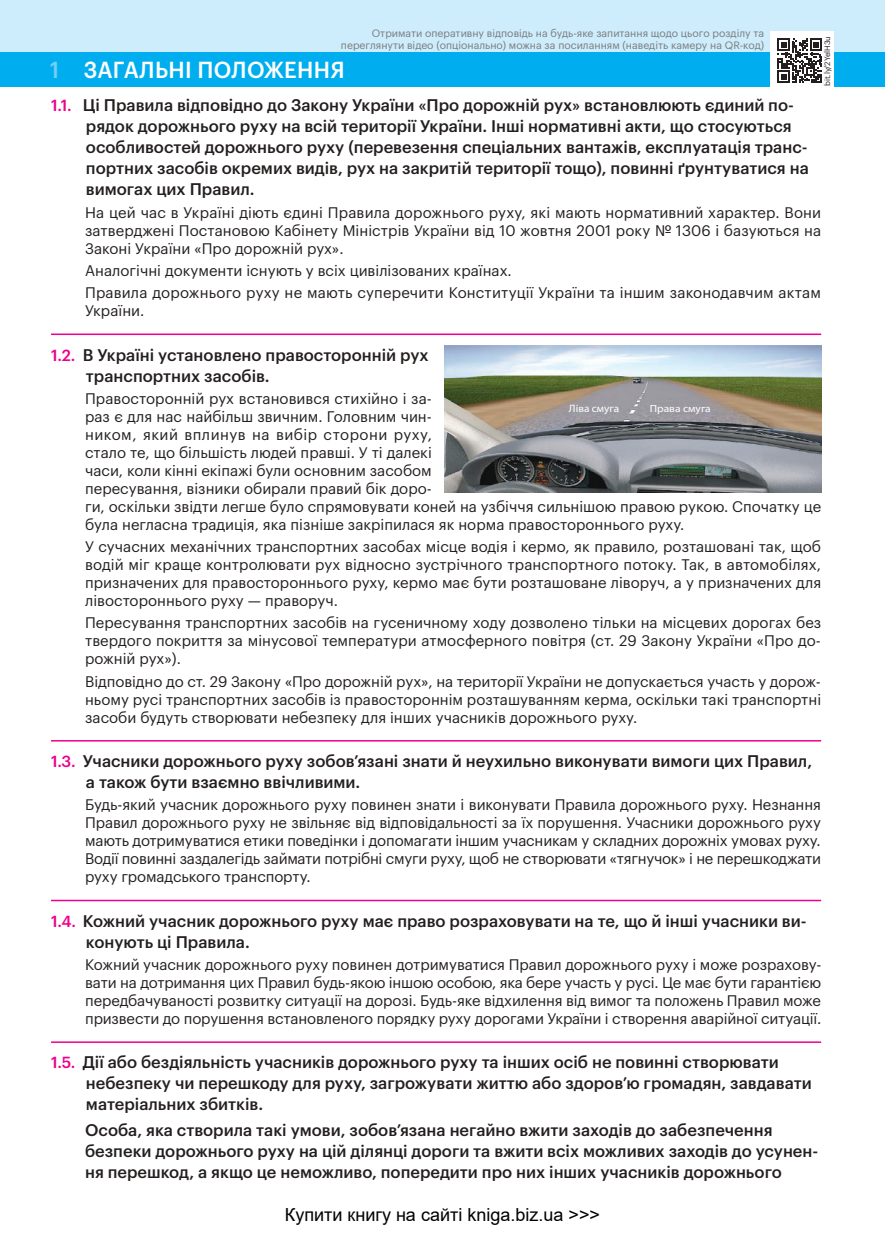
<style>
.page{position:relative;width:885px;height:1259px;background:#fff}
.page>*{position:absolute;margin:0;border:0;box-sizing:border-box;transform-origin:0 0}
.t1{font:500 22.8px "Graphik LC";letter-spacing:.015em;color:#fff;scale:.95 1}
.t2{font:18px "Arial";color:#000}
.t3{font:500 16.5px/21px "Graphik LC";color:#241f1f}
.t4{font:15px/18px "Graphik LC";color:#241f1f;text-align:justify}
.t5{font:10.65px "Myriad Pro";color:#fff;scale:1.06 1}
.t6{font:10.5px/12px "Graphik LC";color:#7b7a7c;text-align:right}
.t7{font:10.35px "Myriad Pro";color:#fff;scale:1.11 1}
.t8{font:7.8px "Graphik LC";color:#241f1f}
.s1{color:#72d0f6}
.s2{color:#00aeef}
.s3{font-size:15.75px;color:#ee008c}
</style>
<div class="page">
<hr style="left:51px;top:333px;width:770px;height:2px;background:#ee008c">
<hr style="left:51px;top:740px;width:770px;height:1px;background:#ee008c">
<hr style="left:51px;top:899px;width:770px;height:2px;background:#ee008c">
<hr style="left:51px;top:1041px;width:770px;height:2px;background:#ee008c">
<img style="left:444px;top:345px;width:377px;height:147px">
<div style="left:0;top:0;width:884px;height:53px;background:#cdedfc"></div>
<div style="left:0;top:53px;width:884px;height:34px;background:#00aeef"></div>
<div style="left:770px;top:31px;width:63px;height:59px;background:#fff"></div>
<svg style="left:777px;top:38px;width:45px;height:45px"></svg>
<p class="t6" style="left:341px;top:26px;width:424px">Отримати оперативну відповідь на будь-яке запитання щодо цього розділу та переглянути відео (опцiонально) можна за посиланням (наведіть камеру на QR-код)</p>
<p class="t8" style="left:821px;top:86px;width:52px;rotate:-90deg">bit.ly/2YelH3u</p>
<h1 class="t1" style="left:50px;top:53px;width:311px"><span class="s1">1</span><span class="s2">.</span> ЗАГАЛЬНІ ПОЛОЖЕННЯ</h1>
<p class="t3" style="left:86px;top:93px;width:724px;text-indent:-35px"><span class="s3">1.1.</span> Ці Правила відповідно до Закону України «Про дорожній рух» встановлюють єдиний по&shy;рядок дорожнього руху на всій території України. Інші нормативні акти, що стосуються особливостей дорожнього руху (перевезення спеціальних вантажів, експлуатація транс&shy;портних засобів окремих видів, рух на закритій території тощо), повинні ґрунтуватися на вимогах цих Правил.</p>
<p class="t4" style="left:85px;top:202px;width:737px">На цей час в Україні діють єдині Правила дорожнього руху, які мають нормативний характер. Вони затверджені Постановою Кабінету Міністрів України від 10 жовтня 2001 року № 1306 і базуються на Законі України «Про дорожній рух».</p>
<p class="t4" style="left:85px;top:258px;width:737px;line-height:22.2px">Аналогічні документи існують у всіх цивілізованих країнах.<br>Правила дорожнього руху не мають суперечити Конституції України та іншим законодавчим актам</p>
<p class="t4" style="left:85px;top:300px;width:61px">України.</p>
<p class="t3" style="left:86px;top:343px;width:344px;text-indent:-35px"><span class="s3">1.2.</span> В Україні установлено правосторонній рух транс портних засобів.</p>
<p class="t4" style="left:85px;top:388px;width:737px;text-align:left">Правосторонній рух встановився стихійно і за-<br>раз є для нас найбільш звичним. Головним чин-<br>ником, який вплинув на вибір сторони руху,<br>стало те, що більшість людей правші. У ті далекі<br>часи, коли кінні екіпажі були основним засобом<br>пересування, візники обирали правий бік доро-<br>ги, оскільки звідти легше було спрямовувати коней на узбіччя сильнішою правою рукою. Спочатку це була негласна традиція, яка пізніше закріпилася як норма правостороннього руху.</p>
<p class="t4" style="left:85px;top:536px;width:737px">У сучасних механічних транс портних засобах місце водія і кермо, як правило, розташовані так, щоб водій міг краще контролювати рух відносно зустрічного транс портного потоку. Так, в автомобілях, призначених для правостороннього руху, кермо має бути розташоване ліворуч, а у призначених для лівостороннього руху — праворуч.</p>
<p class="t4" style="left:85px;top:612px;width:737px">Пересування транс портних засобів на гусеничному ходу дозволено тільки на місцевих дорогах без твердого покриття за мінусової температури атмосферного повітря (ст. 29 Закону України «Про до&shy;рожній рух»).</p>
<p class="t4" style="left:85px;top:671px;width:737px">Відповідно до ст. 29 Закону «Про дорожній рух», на території України не допускається участь у дорож&shy;ньому русі транс портних засобів із правостороннім розташуванням керма, оскільки такі транс портні засоби будуть створювати небезпеку для інших учасників дорожнього руху.</p>
<p class="t3" style="left:86px;top:749px;width:727px;text-indent:-35px"><span class="s3">1.3.</span> Учасники дорожнього руху зобов’язані знати й не ухильно виконувати вимоги цих Правил, а також бути взаємно ввічливими.</p>
<p class="t4" style="left:85px;top:794px;width:737px">Будь-який учасник дорожнього руху повинен знати і виконувати Правила дорожнього руху. Незнання Правил дорожнього руху не звільняє від відповідальності за їх порушення. Учасники дорожнього руху мають дотримуватися етики поведінки і допомагати іншим учасникам у складних дорожніх умовах руху.<br>Водії повинні заздалегідь займати потрібні смуги руху, щоб не створювати «тягнучок» і не перешкоджати руху громадського транспорту.</p>
<p class="t3" style="left:86px;top:909px;width:722px;text-indent:-35px"><span class="s3">1.4.</span> Кожний учасник дорожнього руху має право розраховувати на те, що й інші учасники ви&shy;конують ці Правила.</p>
<p class="t4" style="left:85px;top:954px;width:737px">Кожний учасник дорожнього руху повинен дотримуватися Правил дорожнього руху і може розрахову&shy;вати на дотримання цих Правил будь-якою іншою особою, яка бере участь у русі. Це має бути гарантією передбачуваності розвитку ситуації на дорозі. Будь-яке відхилення від вимог та положень Правил може призвести до порушення встановленого порядку руху дорогами України і створення аварійної ситуації.</p>
<p class="t3" style="left:86px;top:1050px;width:727px;text-indent:-35px"><span class="s3">1.5.</span> Дії або бездіяльність учасників дорожнього руху та інших осіб не повинні створювати небезпеку чи перешкоду для руху, загрожувати життю або здоров’ю громадян, завдавати матеріальних збитків.</p>
<p class="t3" style="left:85px;top:1117px;width:734px">Особа, яка створила такі умови, зобов’язана негайно вжити заходів до забезпечення безпеки дорожнього руху на цій ділянці дороги та вжити всіх можливих заходів до усунен&shy;ня перешкод, а якщо це неможливо, попередити про них інших учасників дорожнього</p>
<p class="t5" style="left:569px;top:402px;width:49px">Ліва смуга</p>
<p class="t7" style="left:649px;top:402px;width:56px">Права смуга</p>
<p class="t2" style="left:285px;top:1202px;width:316px">Купити книгу на сайті kniga.biz.ua &gt;&gt;&gt;</p>
</div>
